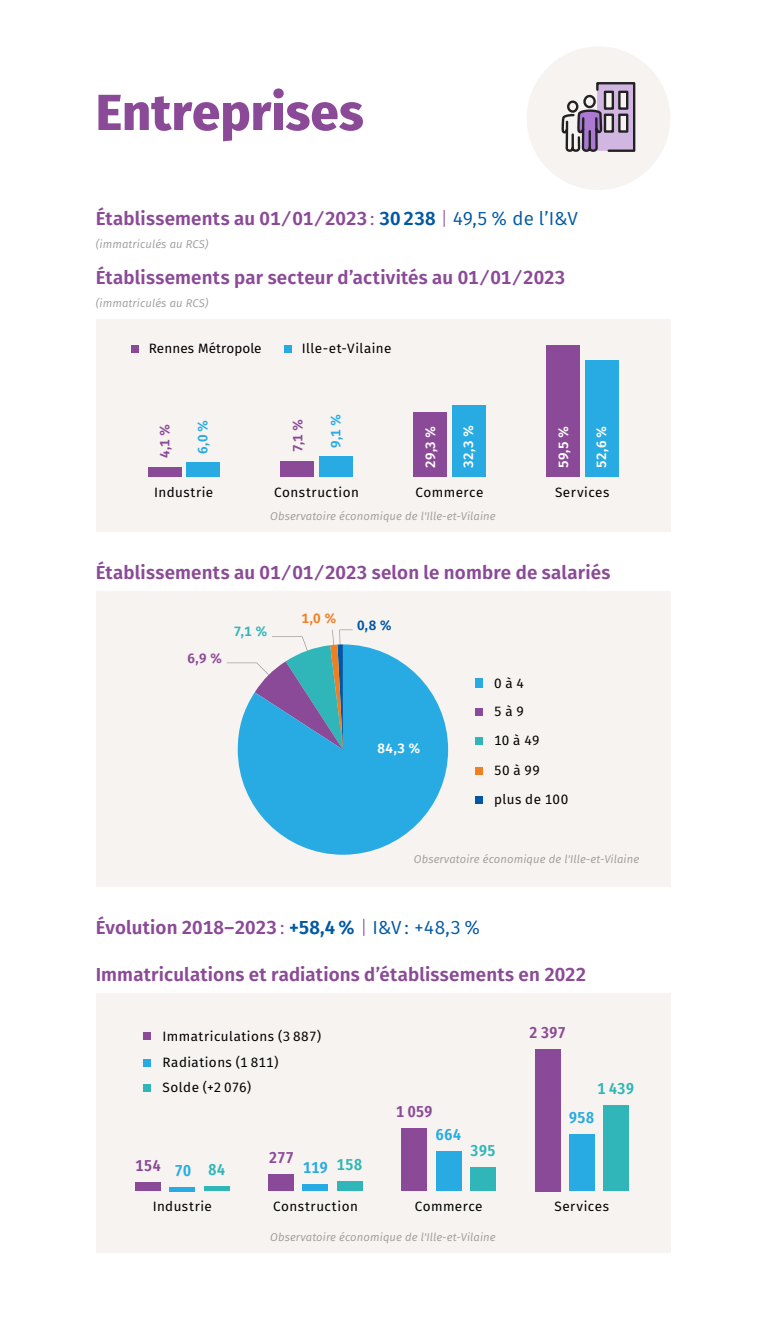
<style>
.page{position:relative;width:766px;height:1340px;background:#fff}
.page>*{position:absolute;margin:0;border:0;box-sizing:border-box;transform-origin:0 0}
.t1{font:800 50.62px "Fira Sans";letter-spacing:.005em;color:#8b4a97}
.t2{font:600 18.9px "Fira Sans";letter-spacing:.01em;color:#8b4a97}
.t3{font:600 15.75px "Fira Sans Condensed";letter-spacing:.03em;color:#8b4a97}
.t4{font:600 15.75px "Fira Sans Condensed";letter-spacing:.035em;color:#30b6b8}
.t5{font:600 15.75px "Fira Sans Condensed";letter-spacing:.025em;color:#27abe2}
.t6{font:13.5px/29px "Fira Sans";letter-spacing:.035em;color:#010202}
.t7{font:600 13.5px "Fira Sans";letter-spacing:.02em;color:#fff}
.t8{font:13.5px "Fira Sans";letter-spacing:.01em;color:#010102}
.t9{font:600 13.5px "Fira Sans";color:#8b4a97}
.t10{font:600 13.5px "Fira Sans";color:#27abe2}
.t11{font:600 13.5px "Fira Sans";color:#30b6b8}
.t12{font:600 13.5px "Fira Sans";color:#f07f22}
.t13{font:600 13.5px "Fira Sans";color:#0058a5}
.t14{font:italic 11.25px "Fira Sans";letter-spacing:.01em;color:#9d9d9c}
.s1{font-weight:400}
.s2{color:#0058a5}
.s3{font-weight:300}
.s4{font-weight:400;color:#0058a5}
</style>
<div class="page">
<div style="left:96px;top:993px;width:574px;height:259px;background:#f7f3f0"></div>
<div style="left:268px;top:1174px;width:26px;height:17px;background:#8b4a97"></div>
<div style="left:135px;top:1182px;width:26px;height:9px;background:#8b4a97"></div>
<div style="left:534px;top:1049px;width:26px;height:142px;background:#8b4a97"></div>
<div style="left:401px;top:1128px;width:26px;height:63px;background:#8b4a97"></div>
<hr style="left:169px;top:1187px;width:26px;height:4px;background:#27abe2">
<div style="left:302px;top:1184px;width:26px;height:7px;background:#27abe2"></div>
<div style="left:569px;top:1134px;width:25px;height:57px;background:#27abe2"></div>
<div style="left:435px;top:1151px;width:26px;height:40px;background:#27abe2"></div>
<div style="left:336px;top:1181px;width:26px;height:10px;background:#30b6b8"></div>
<div style="left:603px;top:1105px;width:25px;height:86px;background:#30b6b8"></div>
<div style="left:204px;top:1186px;width:25px;height:5px;background:#30b6b8"></div>
<div style="left:470px;top:1167px;width:25px;height:24px;background:#30b6b8"></div>
<div style="left:143px;top:1031px;width:8px;height:8px;background:#8b4a97"></div>
<div style="left:143px;top:1058px;width:8px;height:8px;background:#27abe2"></div>
<div style="left:143px;top:1084px;width:8px;height:8px;background:#30b6b8"></div>
<div style="left:96px;top:319px;width:574px;height:213px;background:#f7f3f0"></div>
<div style="left:131px;top:345px;width:8px;height:8px;background:#8b4a97"></div>
<div style="left:284px;top:345px;width:7px;height:8px;background:#27abe2"></div>
<div style="left:148px;top:467px;width:33px;height:10px;background:#8b4a97"></div>
<div style="left:186px;top:463px;width:34px;height:14px;background:#27abe2"></div>
<div style="left:280px;top:461px;width:34px;height:16px;background:#8b4a97"></div>
<div style="left:319px;top:456px;width:33px;height:21px;background:#27abe2"></div>
<div style="left:413px;top:412px;width:34px;height:65px;background:#8b4a97"></div>
<div style="left:451px;top:405px;width:34px;height:72px;background:#27abe2"></div>
<div style="left:546px;top:345px;width:34px;height:132px;background:#8b4a97"></div>
<div style="left:584px;top:360px;width:34px;height:117px;background:#27abe2"></div>
<div style="left:96px;top:591px;width:574px;height:295px;background:#f7f3f0"></div>
<svg style="left:226px;top:629px;width:127px;height:120px"></svg>
<svg style="left:238px;top:644px;width:210px;height:210px;fill:#27abe2"></svg>
<div style="left:474px;top:679px;width:8px;height:9px;background:#27abe2"></div>
<div style="left:474px;top:708px;width:8px;height:8px;background:#8b4a97"></div>
<div style="left:474px;top:737px;width:8px;height:8px;background:#30b6b8"></div>
<div style="left:474px;top:766px;width:8px;height:8px;background:#f07f22"></div>
<div style="left:474px;top:796px;width:8px;height:7px;background:#0058a5"></div>
<div style="left:526px;top:46px;width:144px;height:144px;background:#f7f3f0;border-radius:50%"></div>
<svg style="left:561px;top:82px;width:74px;height:70px"></svg>
<h1 class="t1" style="left:96px;top:68px;width:269px">Entreprises</h1>
<p class="t2" style="left:96px;top:202px;width:483px">Établissements au 01 ⁄ 01 ⁄ 2023 <span class="s1">:</span> <span class="s2">30 238</span> <span class="s3">|</span> <span class="s4">49,5 % de l’I&amp;V</span></p>
<p class="t14" style="left:96px;top:236px;width:114px">(immatriculés au RCS)</p>
<p class="t2" style="left:96px;top:261px;width:471px">Établissements par secteur d’activités au 01 ⁄ 01 ⁄ 2023</p>
<p class="t14" style="left:96px;top:295px;width:114px">(immatriculés au RCS)</p>
<p class="t8" style="left:149px;top:338px;width:114px">Rennes Métropole</p>
<p class="t6" style="left:301px;top:333px;width:91px">Ille-et-Vilaine</p>
<p class="t10" style="left:192px;top:454px;width:36px;rotate:-90deg">6,0 %</p>
<p class="t10" style="left:324px;top:448px;width:35px;rotate:-90deg">9,1 %</p>
<p class="t6" style="left:154px;top:477px;width:61px">Industrie</p>
<p class="t6" style="left:274px;top:477px;width:86px">Construction</p>
<p class="t6" style="left:415px;top:477px;width:69px">Commerce</p>
<p class="t6" style="left:555px;top:477px;width:56px">Services</p>
<p class="t9" style="left:154px;top:458px;width:36px;rotate:-90deg">4,1 %</p>
<p class="t9" style="left:286px;top:452px;width:34px;rotate:-90deg">7,1 %</p>
<p class="t7" style="left:419px;top:468px;width:43px;rotate:-90deg">29,3 %</p>
<p class="t7" style="left:457px;top:468px;width:44px;rotate:-90deg">32,3 %</p>
<p class="t7" style="left:552px;top:468px;width:43px;rotate:-90deg">59,5 %</p>
<p class="t7" style="left:590px;top:468px;width:44px;rotate:-90deg">52,6 %</p>
<p class="t14" style="left:270px;top:508px;width:227px">Observatoire économique de l'Ille-et-Vilaine</p>
<p class="t2" style="left:96px;top:557px;width:516px">Établissements au 01 ⁄ 01 ⁄ 2023 selon le nombre de salariés</p>
<p class="t9" style="left:187px;top:647px;width:36px">6,9 %</p>
<p class="t11" style="left:234px;top:620px;width:35px">7,1 %</p>
<p class="t12" style="left:301px;top:607px;width:37px">1,0 %</p>
<p class="t13" style="left:357px;top:614px;width:36px">0,8 %</p>
<p class="t7" style="left:377px;top:737px;width:45px">84,3 %</p>
<p class="t6" style="left:494px;top:668px;width:76px">0 à 4<br>5 à 9<br>10 à 49<br>50 à 99 plus de 100</p>
<p class="t14" style="left:414px;top:850px;width:227px">Observatoire économique de l'Ille-et-Vilaine</p>
<p class="t2" style="left:96px;top:911px;width:386px">Évolution 2018–2023 <span class="s1">:</span> <span class="s2">+58,4 %</span> <span class="s3">|</span> <span class="s4">I&amp;V : +48,3 %</span></p>
<p class="t2" style="left:96px;top:958px;width:492px">Immatriculations et radiations d’établissements en 2022</p>
<p class="t6" style="left:162px;top:1022px;width:160px;line-height:25.9px">Immatriculations (3 887)<br>Radiations (1 811)<br>Solde (+2 076)</p>
<p class="t3" style="left:529px;top:1019px;width:38px">2 397</p>
<p class="t4" style="left:597px;top:1076px;width:38px">1 439</p>
<p class="t3" style="left:135px;top:1152px;width:27px">154</p>
<p class="t3" style="left:269px;top:1144px;width:26px">277</p>
<p class="t4" style="left:208px;top:1156px;width:18px">84</p>
<p class="t4" style="left:337px;top:1151px;width:27px">158</p>
<p class="t5" style="left:175px;top:1157px;width:18px">70</p>
<p class="t5" style="left:303px;top:1154px;width:26px">119</p>
<p class="t3" style="left:396px;top:1098px;width:38px">1 059</p>
<p class="t5" style="left:436px;top:1121px;width:27px">664</p>
<p class="t4" style="left:470px;top:1137px;width:26px">395</p>
<p class="t5" style="left:569px;top:1104px;width:26px">958</p>
<p class="t6" style="left:153px;top:1191px;width:61px">Industrie</p>
<p class="t6" style="left:273px;top:1191px;width:86px">Construction</p>
<p class="t6" style="left:414px;top:1191px;width:69px">Commerce</p>
<p class="t6" style="left:554px;top:1191px;width:56px">Services</p>
<p class="t14" style="left:270px;top:1228px;width:227px">Observatoire économique de l'Ille-et-Vilaine</p>
</div>
